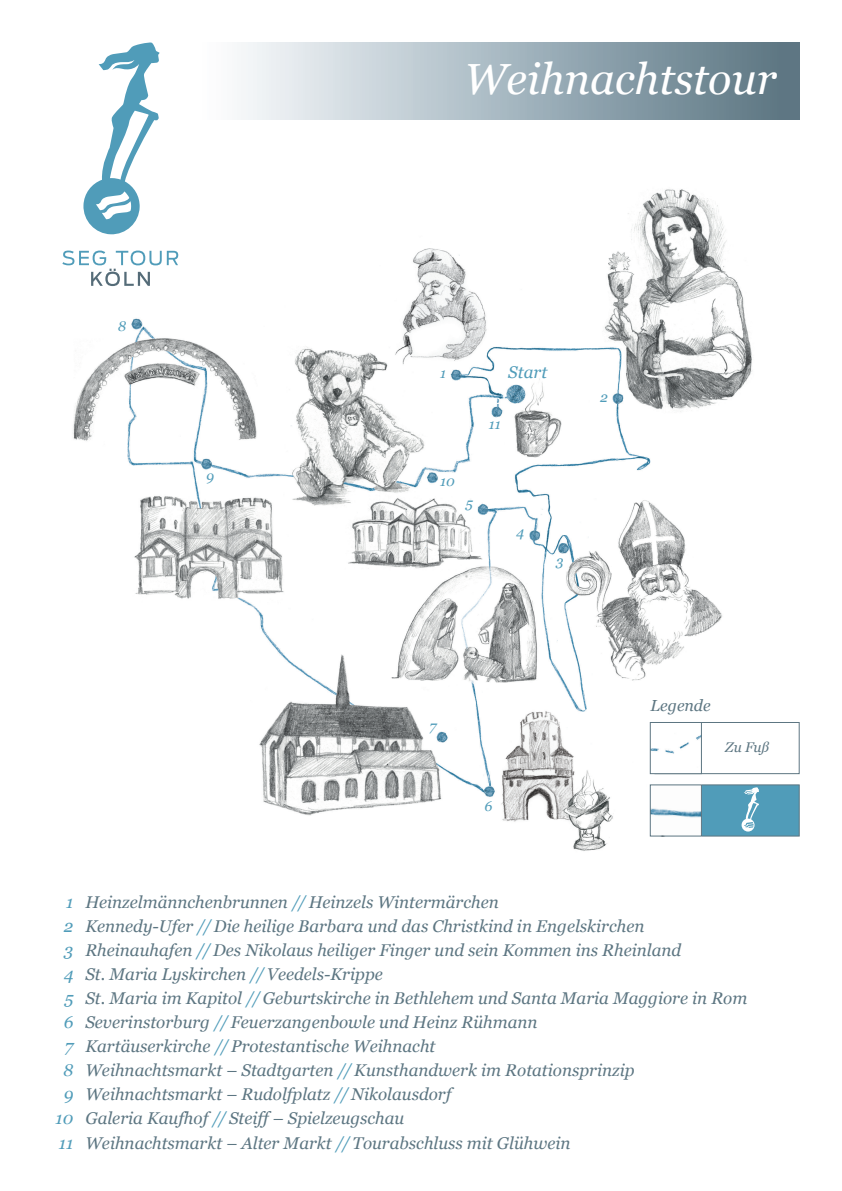
<style>
.page{position:relative;width:842px;height:1191px;background:#fff}
.page>*{position:absolute;margin:0;border:0;box-sizing:border-box;transform-origin:0 0}
.t1{font:italic 43.5px "Georgia";color:#fff}
.t2{font:italic 17px "Georgia";color:#5d7682}
.t3{font:italic 17px "Georgia";color:#509cb9}
.t4{font:italic 16px "Georgia";color:#5d7682}
.t5{font:italic 14px "Georgia";color:#509cb9}
.t6{font:italic 14px "Georgia";color:#5d7682}
.s1{color:#509cb9}
</style>
<div class="page">
<img style="left:73px;top:189px;width:686px;height:662px">
<div style="left:187px;top:43px;width:612px;height:76px;background:linear-gradient(to right,#fff,#567381)"></div>
<svg style="left:62px;top:250px;width:116px;height:36px"></svg>
<svg style="left:83px;top:43px;width:77px;height:192px"></svg>
<div style="left:701px;top:784px;width:98px;height:52px;background:#509cb9;border:1px solid #5d7682"></div>
<img style="left:652px;top:786px;width:48px;height:48px">
<div style="left:650px;top:784px;width:52px;height:52px;border:1px solid #5d7682"></div>
<div style="left:655px;top:722px;width:144px;height:52px;border:1px solid #5d7682"></div>
<img style="left:652px;top:724px;width:48px;height:48px">
<div style="left:650px;top:722px;width:52px;height:52px;border:1px solid #5d7682"></div>
<svg style="left:741px;top:787px;width:18px;height:44px"></svg>
<h1 class="t1" style="left:464px;top:47px;width:314px">Weihnachtstour</h1>
<p class="t5" style="left:118px;top:316px;width:10px">8</p>
<p class="t5" style="left:440px;top:363px;width:8px">1</p>
<p class="t3" style="left:508px;top:360px;width:40px">Start</p>
<p class="t5" style="left:489px;top:414px;width:14px">11</p>
<p class="t5" style="left:206px;top:465px;width:9px">9</p>
<p class="t5" style="left:440px;top:471px;width:16px">10</p>
<p class="t5" style="left:466px;top:493px;width:9px">5</p>
<p class="t5" style="left:516px;top:522px;width:9px">4</p>
<p class="t5" style="left:556px;top:551px;width:9px">3</p>
<p class="t5" style="left:600px;top:387px;width:9px">2</p>
<p class="t5" style="left:429px;top:716px;width:8px">7</p>
<p class="t5" style="left:484px;top:796px;width:9px">6</p>
<p class="t4" style="left:651px;top:694px;width:62px">Legende</p>
<p class="t6" style="left:725px;top:737px;width:45px">Zu Fuß</p>
<p class="t2" style="left:66px;top:890px;width:434px"><span class="s1">1</span> Heinzelmännchenbrunnen <span class="s1">//</span> Heinzels Wintermärchen</p>
<p class="t2" style="left:64px;top:914px;width:582px"><span class="s1">2</span> Kennedy-Ufer <span class="s1">//</span> Die heilige Barbara und das Christkind in Engelskirchen</p>
<p class="t2" style="left:64px;top:938px;width:619px"><span class="s1">3</span> Rheinauhafen <span class="s1">//</span> Des Nikolaus heiliger Finger und sein Kommen ins Rheinland</p>
<p class="t2" style="left:64px;top:962px;width:321px"><span class="s1">4</span> St. Maria Lyskirchen <span class="s1">//</span> Veedels-Krippe</p>
<p class="t2" style="left:64px;top:986px;width:684px"><span class="s1">5</span> St. Maria im Kapitol <span class="s1">//</span> Geburtskirche in Bethlehem und Santa Maria Maggiore in Rom</p>
<p class="t2" style="left:64px;top:1010px;width:475px"><span class="s1">6</span> Severinstorburg <span class="s1">//</span> Feuerzangenbowle und Heinz Rühmann</p>
<p class="t2" style="left:65px;top:1034px;width:372px"><span class="s1">7</span> Kartäuserkirche <span class="s1">//</span> Protestantische Weihnacht</p>
<p class="t2" style="left:63px;top:1058px;width:573px"><span class="s1">8</span> Weihnachtsmarkt – Stadtgarten <span class="s1">//</span> Kunsthandwerk im Rotationsprinzip</p>
<p class="t2" style="left:64px;top:1082px;width:389px"><span class="s1">9</span> Weihnachtsmarkt – Rudolfplatz <span class="s1">//</span> Nikolausdorf</p>
<p class="t2" style="left:56px;top:1106px;width:350px"><span class="s1">10</span> Galeria Kaufhof <span class="s1">//</span> Steiff – Spielzeugschau</p>
<p class="t2" style="left:59px;top:1130px;width:513px"><span class="s1">11</span> Weihnachtsmarkt – Alter Markt <span class="s1">//</span> Tourabschluss mit Glühwein</p>
</div>
